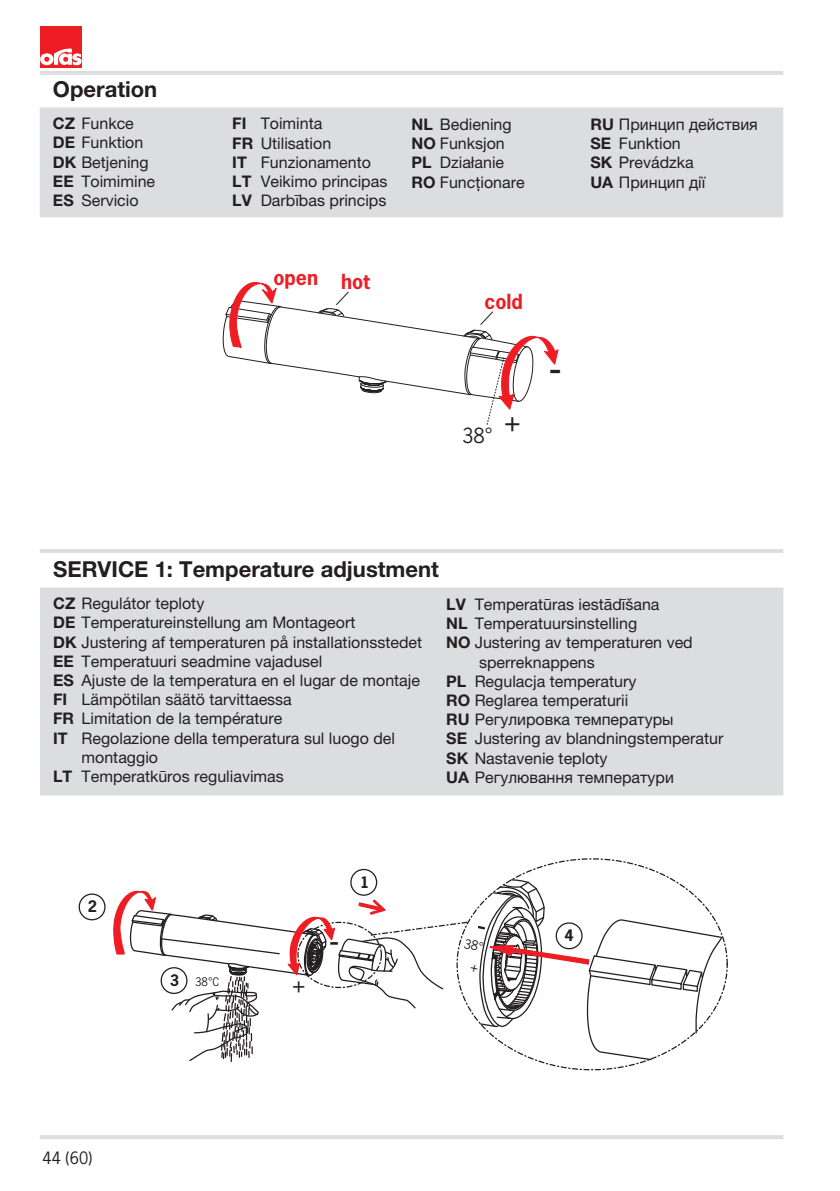
<style>
.page{position:relative;width:840px;height:1191px;background:#fff}
.page>*{position:absolute;margin:0;border:0;box-sizing:border-box;transform-origin:0 0}
.t1{font:47px "News Gothic";color:#231f20}
.t2{font:36.8px "News Gothic";color:#231f20}
.t3{font:22.2px "News Gothic";color:#231f20}
.t4{font:700 22px "Helvetica Neue LTW1 G";color:#231f20}
.t5{font:700 19.6px "News Gothic";color:#ee1d23}
.t6{font:19.6px "News Gothic";color:#231f20}
.t7{font:16px/19.2px "Helvetica Neue LTW1 G";color:#231f20}
.t8{font:16px "News Gothic Std";color:#231f20}
.t9{font:700 15px "News Gothic";color:#231f20}
.t10{font:11.2px "News Gothic";color:#231f20}
.s1{font-weight:700}
.s2{font-weight:700;font-size:15px}
</style>
<div class="page">
<hr style="left:40px;top:71px;width:742px;height:4px;background:#dcdddf">
<hr style="left:40px;top:1135px;width:742px;height:4px;background:#dcdddf">
<div style="left:40px;top:27px;width:42px;height:41px;background:#ee1d23"></div>
<svg style="left:40px;top:48px;width:41px;height:17px"></svg>
<div style="left:40px;top:107px;width:742px;height:110px;background:#dcdddf;border:2px solid #dcdddf"></div>
<svg style="left:222px;top:282px;width:337px;height:143px"></svg>
<svg style="left:78px;top:893px;width:28px;height:28px"></svg>
<svg style="left:539px;top:858px;width:188px;height:213px"></svg>
<hr style="left:40px;top:549px;width:742px;height:4px;background:#dcdddf">
<div style="left:40px;top:587px;width:743px;height:208px;background:#dcdddf;border:2px solid #dcdddf"></div>
<svg style="left:113px;top:866px;width:610px;height:196px"></svg>
<h3 class="t4" style="left:53px;top:76px;width:106px">Operation</h3>
<p class="t7" style="left:53px;top:114px;width:104px"><span class="s1">CZ</span> Funkce<br><span class="s1">DE</span> Funktion<br><span class="s1">DK</span> Betjening<br><span class="s1">EE</span> Toimimine<br><span class="s1">ES</span> Servicio</p>
<p class="t7" style="left:232px;top:114px;width:156px"><span class="s1">FI</span> Toiminta<br><span class="s1">FR</span> Utilisation<br><span class="s1">IT</span> Funzionamento<br><span class="s1">LT</span> Veikimo principas<br><span class="s1">LV</span> Darbības princips</p>
<p class="t7" style="left:411px;top:115px;width:115px"><span class="s1">NL</span> Bediening<br><span class="s1">NO</span> Funksjon<br><span class="s1">PL</span> Działanie<br><span class="s1">RO</span> Funcţionare</p>
<p class="t7" style="left:590px;top:115px;width:169px"><span class="s1">RU</span> Принцип действия<br><span class="s1">SE</span> Funktion<br><span class="s1">SK</span> Prevádzka<br><span class="s1">UA</span> Принцип дії</p>
<p class="t5" style="left:273px;top:265px;width:46px">open</p>
<p class="t5" style="left:341px;top:268px;width:30px">hot</p>
<p class="t5" style="left:484px;top:288px;width:40px">cold</p>
<p class="t6" style="left:462px;top:423px;width:61px">38° <sup>+</sup></p>
<h1 class="t1" style="left:550px;top:337px;width:11px">-</h1>
<h3 class="t4" style="left:53px;top:556px;width:387px">SERVICE 1: Temperature adjustment</h3>
<p class="t7" style="left:53px;top:594px;width:153px"><span class="s1">CZ</span> Regulátor teploty</p>
<p class="t7" style="left:53px;top:613px;width:303px"><span class="s1">DE</span> Temperatureinstellung am Montageort</p>
<p class="t7" style="left:53px;top:632px;width:370px"><span class="s1">DK</span> Justering af temperaturen på installationsstedet</p>
<p class="t7" style="left:53px;top:651px;width:271px"><span class="s1">EE</span> Temperatuuri seadmine vajadusel</p>
<p class="t7" style="left:53px;top:670px;width:368px"><span class="s1">ES</span> Ajuste de la temperatura en el lugar de montaje</p>
<p class="t7" style="left:53px;top:690px;width:240px"><span class="s1">FI</span> Lämpötilan säätö tarvittaessa</p>
<p class="t7" style="left:53px;top:709px;width:231px"><span class="s1">FR</span> Limitation de la température</p>
<p class="t7" style="left:53px;top:728px;width:343px"><span class="s1">IT</span> Regolazione della temperatura sul luogo del</p>
<p class="t7" style="left:81px;top:747px;width:78px">montaggio</p>
<p class="t7" style="left:53px;top:766px;width:232px"><span class="s1">LT</span> Temperatkūros reguliavimas</p>
<p class="t7" style="left:446px;top:594px;width:214px"><span class="s1">LV</span> Temperatūras iestādīšana</p>
<p class="t7" style="left:446px;top:614px;width:192px"><span class="s1">NL</span> Temperatuursinstelling</p>
<p class="t7" style="left:446px;top:633px;width:248px"><span class="s1">NO</span> Justering av temperaturen ved</p>
<p class="t7" style="left:479px;top:652px;width:117px">sperreknappens</p>
<p class="t7" style="left:446px;top:671px;width:191px"><span class="s1">PL</span> Regulacja temperatury</p>
<p class="t7" style="left:446px;top:690px;width:183px"><span class="s1">RO</span> Reglarea temperaturii</p>
<p class="t7" style="left:446px;top:710px;width:229px"><span class="s1">RU</span> Регулировка температуры</p>
<p class="t7" style="left:446px;top:729px;width:278px"><span class="s1">SE</span> Justering av blandningstemperatur</p>
<p class="t7" style="left:446px;top:748px;width:163px"><span class="s1">SK</span> Nastavenie teploty</p>
<p class="t7" style="left:446px;top:767px;width:229px"><span class="s1">UA</span> Регулювання температури</p>
<p class="t9" style="left:88px;top:896px;width:11px">2</p>
<p class="t8" style="left:43px;top:1147px;width:51px">44 (60)</p>
<p class="t10" style="left:170px;top:974px;width:51px"><span class="s2">3</span> 38°C</p>
<h3 class="t3" style="left:291px;top:970px;width:16px">+</h3>
<h2 class="t2" style="left:330px;top:916px;width:9px">-</h2>
<p class="t9" style="left:360px;top:872px;width:11px">1</p>
<p class="t9" style="left:564px;top:925px;width:11px">4</p>
</div>
